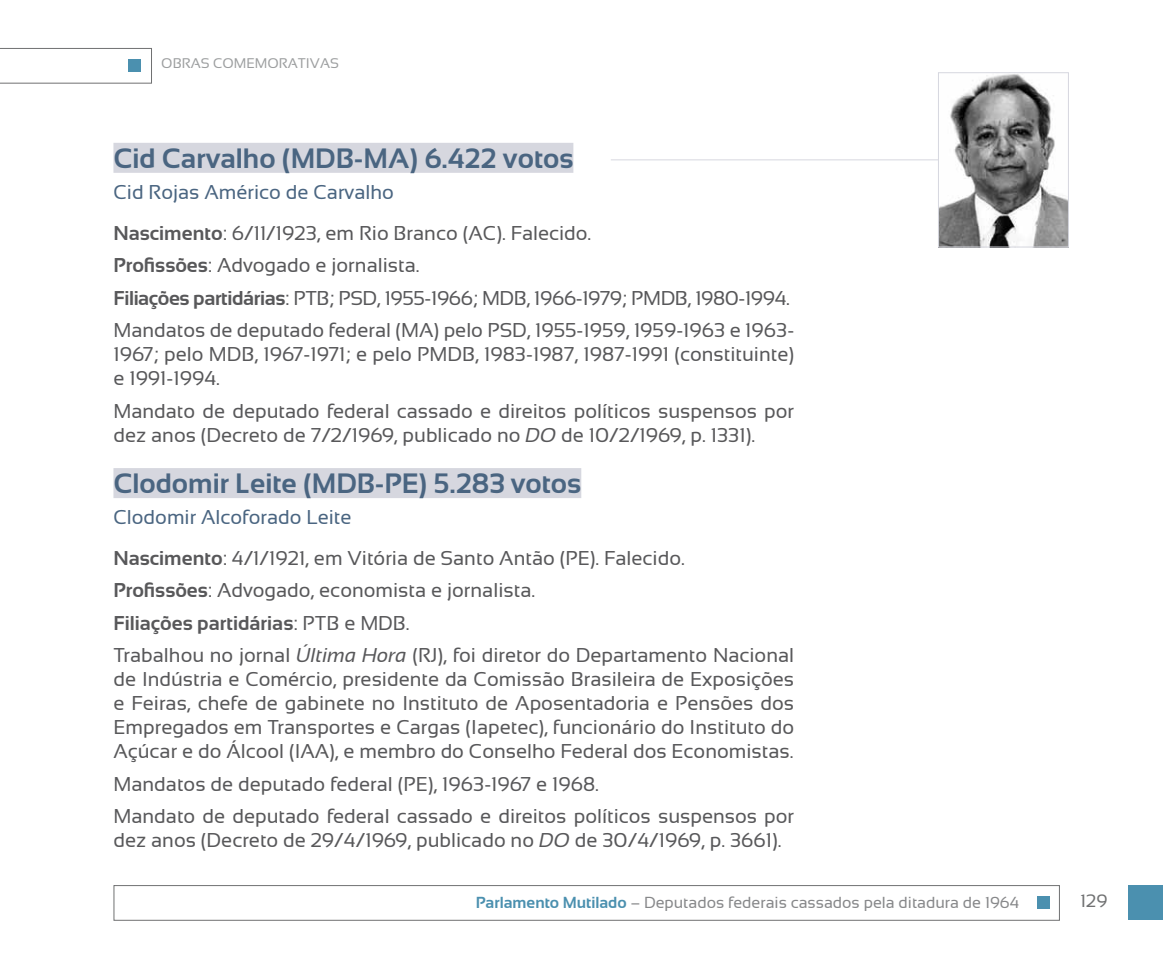
<style>
.page{position:relative;width:1163px;height:964px;background:#fff}
.page>*{position:absolute;margin:0;border:0;box-sizing:border-box;transform-origin:0 0}
.t1{font:700 28px "Sansation";color:#4a6581}
.t2{font:20px/32.4px "Sansation";color:#58585a}
.t3{font:18px "Sansation";color:#707172}
.t4{font:16px "Sansation";color:#87888a}
.t5{font:14px "Sansation";color:#9c9e9f}
.s1{color:#4a6581}
.s2{font-weight:700}
.s3{font-style:italic}
.s4{font-weight:700;color:#4b90af}
</style>
<div class="page">
<div style="left:128px;top:59px;width:13px;height:13px;background:#4b90af"></div>
<div style="left:1128px;top:885px;width:34px;height:35px;background:#4b90af"></div>
<div style="left:1037px;top:896px;width:12px;height:13px;background:#4b90af"></div>
<div style="left:114px;top:885px;width:945px;height:35px;border:1px solid #707172"></div>
<div style="left:0;top:48px;width:152px;height:35px;border:1px solid #707172"></div>
<div style="left:113px;top:143px;width:460px;height:30px;background:#d6d7df"></div>
<div style="left:113px;top:468px;width:468px;height:30px;background:#d6d7df"></div>
<hr style="left:610px;top:159px;width:342px;height:1px;background:#d6d7df">
<img style="left:939px;top:74px;width:127px;height:171px">
<div style="left:937px;top:72px;width:131px;height:175px;border:1px solid #d6d7df"></div>
<p class="t5" style="left:161px;top:56px;width:179px">OBRAS COMEMORATIVAS</p>
<h1 class="t1" style="left:113px;top:142px;width:461px">Cid Carvalho (MDB-MA) 6.422 votos</h1>
<p class="t2" style="left:113px;top:171px;width:479px;line-height:41px"><span class="s1">Cid Rojas Américo de Carvalho<br></span><span class="s2">Nascimento</span>: 6/11/1923, em Rio Branco (AC). Falecido.</p>
<p class="t2" style="left:113px;top:249px;width:682px"><span class="s2">Profissões</span>: Advogado e jornalista.<br><span class="s2">Filiações partidárias</span>: PTB; PSD, 1955-1966; MDB, 1966-1979; PMDB, 1980-1994.<br>Mandatos de deputado federal (MA) pelo PSD, 1955-1959, 1959-1963 e 1963-</p>
<p class="t2" style="left:113px;top:342px;width:682px;line-height:24px">1967; pelo MDB, 1967-1971; e pelo PMDB, 1983-1987, 1987-1991 (constituinte) e 1991-1994.</p>
<p class="t2" style="left:113px;top:399px;width:682px;line-height:24px">Mandato de deputado federal cassado e direitos políticos suspensos por dez anos (Decreto de 7/2/1969, publicado no <span class="s3">DO</span> de 10/2/1969, p. 1331).</p>
<h1 class="t1" style="left:113px;top:468px;width:469px">Clodomir Leite (MDB-PE) 5.283 votos</h1>
<p class="t2" style="left:113px;top:496px;width:572px;line-height:41px"><span class="s1">Clodomir Alcoforado Leite<br></span><span class="s2">Nascimento</span>: 4/1/1921, em Vitória de Santo Antão (PE). Falecido.</p>
<p class="t2" style="left:113px;top:574px;width:682px"><span class="s2">Profissões</span>: Advogado, economista e jornalista.<br><span class="s2">Filiações partidárias</span>: PTB e MDB.<br>Trabalhou no jornal <span class="s3">Última Hora</span> (RJ), foi diretor do Departamento Nacional</p>
<p class="t2" style="left:113px;top:667px;width:682px;line-height:24px;text-align:justify">de Indústria e Comércio, presidente da Comissão Brasileira de Exposições e Feiras, chefe de gabinete no Instituto de Aposentadoria e Pensões dos Empregados em Transportes e Cargas (Iapetec), funcionário do Instituto do Açúcar e do Álcool (IAA), e membro do Conselho Federal dos Economistas.</p>
<p class="t2" style="left:113px;top:768px;width:682px">Mandatos de deputado federal (PE), 1963-1967 e 1968.<br>Mandato de deputado federal cassado e direitos políticos suspensos por</p>
<p class="t2" style="left:113px;top:824px;width:669px">dez anos (Decreto de 29/4/1969, publicado no <span class="s3">DO</span> de 30/4/1969, p. 3661).</p>
<p class="t4" style="left:475px;top:894px;width:545px"><span class="s4">Parlamento Mutilado</span> – Deputados federais cassados pela ditadura de 1964</p>
<p class="t3" style="left:1080px;top:891px;width:28px">129</p>
</div>
